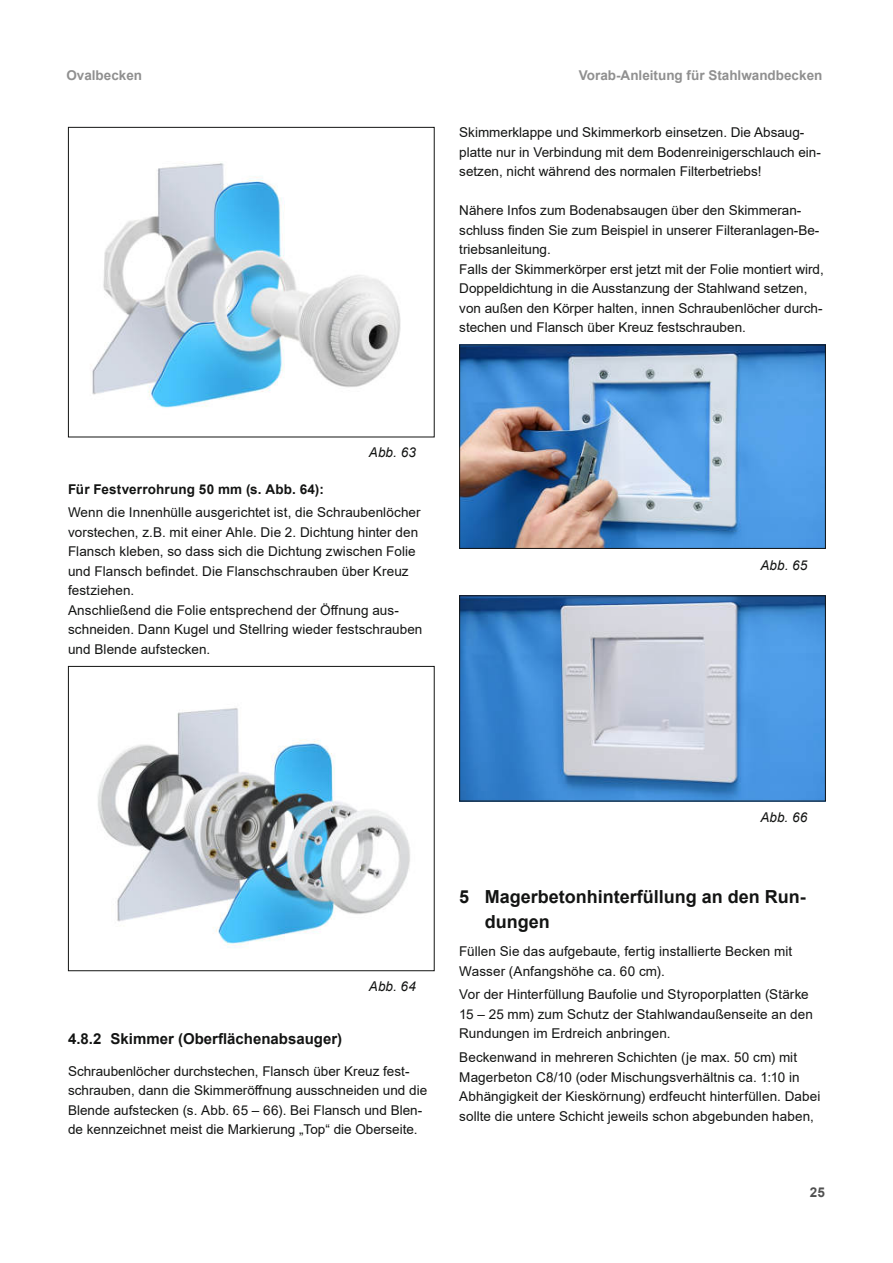
<style>
.page{position:relative;width:893px;height:1263px;background:#fff}
.page>*{position:absolute;margin:0;border:0;box-sizing:border-box;transform-origin:0 0}
.t1{font:700 18px/25.5px "Arial";color:#131413}
.t2{font:700 15px "Arial";color:#131413}
.t3{font:13.5px/19.5px "Arial";color:#131413}
.t4{font:700 13.5px "Arial";color:#909090}
.t5{font:700 13.5px "Arial";letter-spacing:.015em;color:#131413}
.t6{font:italic 13.5px "Arial";letter-spacing:.01em;color:#131413}
.t7{font:700 13.5px "Arial";color:#505050}
</style>
<div class="page">
<img style="left:92px;top:163px;width:309px;height:245px">
<div style="left:68px;top:127px;width:367px;height:310px;border:1px solid #131413"></div>
<img style="left:98px;top:708px;width:312px;height:240px">
<div style="left:68px;top:666px;width:367px;height:305px;border:1px solid #131413"></div>
<img style="left:461px;top:347px;width:363px;height:200px">
<div style="left:459px;top:345px;width:367px;height:204px;border:1px solid #131413"></div>
<img style="left:461px;top:597px;width:363px;height:202px">
<div style="left:459px;top:595px;width:367px;height:206px;border:1px solid #131413"></div>
<p class="t4" style="left:66px;top:70px;width:77px">Ovalbecken</p>
<p class="t4" style="left:579px;top:70px;width:245px">Vorab-Anleitung für Stahlwandbecken</p>
<p class="t3" style="left:459px;top:124px;width:363px">Skimmerklappe und Skimmerkorb einsetzen. Die Absaug&shy;platte nur in Verbindung mit dem Bodenreinigerschlauch ein&shy;setzen, nicht während des normalen Filterbetriebs!</p>
<p class="t3" style="left:459px;top:202px;width:366px">Nähere Infos zum Bodenabsaugen über den Skimmeran&shy;schluss finden Sie zum Beispiel in unserer Filteranlagen-Be&shy;triebsanleitung.<br>Falls der Skimmerkörper erst jetzt mit der Folie montiert wird, Doppeldichtung in die Ausstanzung der Stahlwand setzen, von außen den Körper halten, innen Schraubenlöcher durch&shy;stechen und Flansch über Kreuz festschrauben.</p>
<p class="t6" style="left:369px;top:447px;width:49px">Abb. 63</p>
<p class="t5" style="left:68px;top:479px;width:257px">Für Festverrohrung 50 mm (s. Abb. 64):</p>
<p class="t3" style="left:68px;top:504px;width:356px">Wenn die Innenhülle ausgerichtet ist, die Schraubenlöcher vorstechen, z.B. mit einer Ahle. Die 2. Dichtung hinter den Flansch kleben, so dass sich die Dichtung zwischen Folie und Flansch befindet. Die Flanschschrauben über Kreuz festziehen.<br>Anschließend die Folie entsprechend der Öffnung aus&shy;schneiden. Dann Kugel und Stellring wieder festschrauben und Blende aufstecken.</p>
<p class="t6" style="left:760px;top:561px;width:49px">Abb. 65</p>
<p class="t6" style="left:369px;top:981px;width:49px">Abb. 64</p>
<p class="t2" style="left:68px;top:1028px;width:276px">4.8.2 Skimmer (Oberflächenabsauger)</p>
<p class="t3" style="left:68px;top:1062px;width:361px">Schraubenlöcher durchstechen, Flansch über Kreuz fest&shy;schrauben, dann die Skimmeröffnung ausschneiden und die Blende aufstecken (s. Abb. 65 – 66). Bei Flansch und Blen&shy;de kennzeichnet meist die Markierung „Top“ die Oberseite.</p>
<p class="t6" style="left:760px;top:812px;width:49px">Abb. 66</p>
<h1 class="t1" style="left:485px;top:885px;width:322px;text-indent:-26px">5 Magerbetonhinterfüllung an den Run&shy;dungen</h1>
<p class="t3" style="left:459px;top:943px;width:335px">Füllen Sie das aufgebaute, fertig installierte Becken mit<br>Wasser (Anfangshöhe ca. 60 cm).</p>
<p class="t3" style="left:459px;top:986px;width:355px">Vor der Hinterfüllung Baufolie und Styroporplatten (Stärke<br>15 – 25 mm) zum Schutz der Stahlwandaußenseite an den<br>Rundungen im Erdreich anbringen.</p>
<p class="t3" style="left:459px;top:1049px;width:363px">Beckenwand in mehreren Schichten (je max. 50 cm) mit Magerbeton C8/10 (oder Mischungsverhältnis ca. 1:10 in Abhängigkeit der Kieskörnung) erdfeucht hinterfüllen. Dabei sollte die untere Schicht jeweils schon abgebunden haben,</p>
<p class="t7" style="left:810px;top:1187px;width:17px">25</p>
</div>
